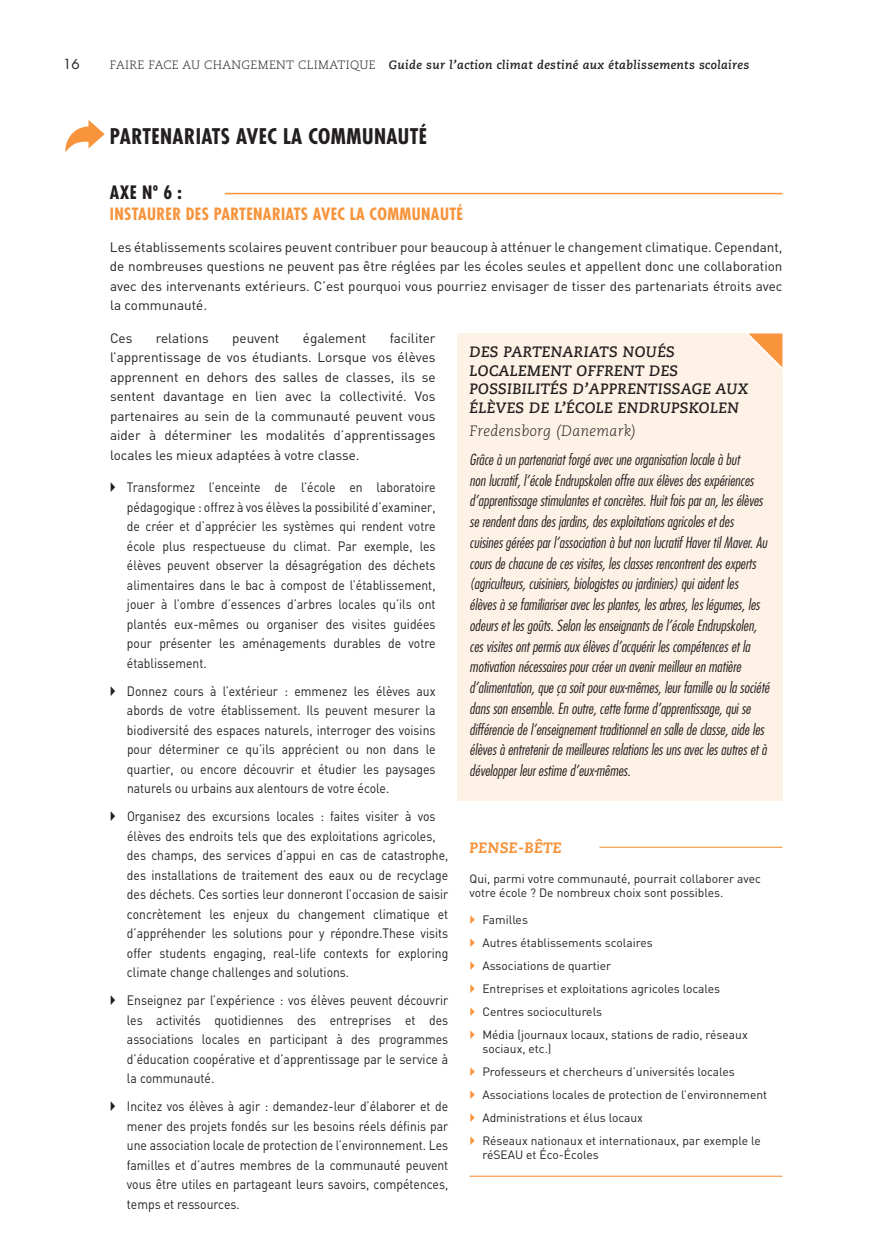
<style>
.page{position:relative;width:882px;height:1258px;background:#fff}
.page>*{position:absolute;margin:0;border:0;box-sizing:border-box;transform-origin:0 0}
.t1{font:700 condensed 21px "Futura LT";letter-spacing:.02em;color:#231f20}
.t2{font:700 condensed 18px "Futura LT";color:#231f20}
.t3{font:700 condensed 16.5px "Futura LT";letter-spacing:.02em;color:#f7943c}
.t4{font:italic 300 condensed 15px/20.7px "Futura LT";color:#231f20}
.t5{font:15px/18.5px "Caecilia Bold Italic Os F";letter-spacing:.02em;color:#231f20}
.t6{font:15px "Caecilia Light Italic Os F";letter-spacing:.02em;color:#231f20}
.t7{font:15px "Caecilia Heavy Italic Os F";letter-spacing:.02em;color:#f7943c}
.t8{font:13.5px/19.5px "DIN";color:#231f20;text-align:justify;scale:.9 1}
.t9{font:13.5px/19.5px "DIN";color:#231f20;text-align:justify}
.t10{font:13.5px "Futura Std";color:#231f20}
.t11{font:12px/23px "DIN";color:#231f20}
.t12{font:12px "Caecilia Bold Italic Os F";letter-spacing:.03em;color:#231f20}
.s1{font-family:"Caecilia Light Os F"}
</style>
<div class="page">
<hr style="left:225px;top:193px;width:557px;height:1px;background:#f7943c">
<svg style="left:65px;top:120px;width:40px;height:32px"></svg>
<div style="left:456px;top:333px;width:326px;height:467px;background:#fef2e6"></div>
<svg style="left:747px;top:333px;width:36px;height:36px"></svg>
<hr style="left:469px;top:846px;width:313px;height:1px;background:#f7943c">
<hr style="left:469px;top:1175px;width:313px;height:1px;background:#f7943c">
<div style="left:469px;top:833px;width:130px;height:30px;background:#fff"></div>
<p class="t10" style="left:63px;top:55px;width:18px">16</p>
<p class="t12" style="left:110px;top:57px;width:640px"><span class="s1">FAIRE FACE AU CHANGEMENT CLIMATIQUE</span> Guide sur l’action climat destiné aux établissements scolaires</p>
<h1 class="t1" style="left:110px;top:123px;width:318px">PARTENARIATS AVEC LA COMMUNAUTÉ</h1>
<h2 class="t2" style="left:110px;top:181px;width:73px">AXE Nº 6 :</h2>
<p class="t3" style="left:110px;top:203px;width:354px">INSTAURER DES PARTENARIATS AVEC LA COMMUNAUTÉ</p>
<p class="t9" style="left:110px;top:237px;width:673px">Les établissements scolaires peuvent contribuer pour beaucoup à atténuer le changement climatique. Cependant, de nombreuses questions ne peuvent pas être réglées par les écoles seules et appellent donc une collaboration avec des intervenants extérieurs. C’est pourquoi vous pourriez envisager de tisser des partenariats étroits avec la communauté.</p>
<p class="t9" style="left:110px;top:328px;width:24px">Ces</p>
<p class="t9" style="left:156px;top:328px;width:54px">relations</p>
<p class="t9" style="left:232px;top:328px;width:49px">peuvent</p>
<p class="t9" style="left:303px;top:328px;width:65px">également</p>
<p class="t9" style="left:110px;top:328px;width:327px;text-indent:280px">faciliter l’apprentissage de vos étudiants. Lorsque vos élèves apprennent en dehors des salles de classes, ils se sentent davantage en lien avec la collectivité. Vos partenaires au sein de la communauté peuvent vous aider à déterminer les modalités d’apprentissages locales les mieux adaptées à votre classe.</p>
<p class="t8" style="left:127px;top:477px;width:344px">Transformez l’enceinte de l’école en laboratoire pédagogique : offrez à vos élèves la possibilité d’examiner, de créer et d’apprécier les systèmes qui rendent votre école plus respectueuse du climat. Par exemple, les élèves peuvent observer la désagrégation des déchets alimentaires dans le bac à compost de l’établissement, jouer à l’ombre d’essences d’arbres locales qu’ils ont plantés eux-mêmes ou organiser des visites guidées pour présenter les aménagements durables de votre établissement.</p>
<p class="t8" style="left:127px;top:680px;width:344px">Donnez cours à l’extérieur : emmenez les élèves aux abords de votre établissement. Ils peuvent mesurer la biodiversité des espaces naturels, interroger des voisins pour déterminer ce qu’ils apprécient ou non dans le quartier, ou encore découvrir et étudier les paysages naturels ou urbains aux alentours de votre école.</p>
<p class="t8" style="left:127px;top:806px;width:358px;text-align:left">Organisez des excursions locales : faites visiter à vos élèves des endroits tels que des exploitations agricoles, des champs, des services d’appui en cas de catastrophe, des installations de traitement des eaux ou de recyclage des déchets. Ces sorties leur donneront l’occasion de saisir concrètement les enjeux du changement climatique et d’appréhender les solutions pour y répondre.These visits offer students engaging, real-life contexts for exploring climate change challenges and solutions.</p>
<p class="t8" style="left:127px;top:990px;width:358px">Enseignez par l’expérience : vos élèves peuvent découvrir les activités quotidiennes des entreprises et des associations locales en participant à des programmes d’éducation coopérative et d’apprentissage par le service à la communauté.</p>
<p class="t8" style="left:127px;top:1096px;width:358px">Incitez vos élèves à agir : demandez-leur d’élaborer et de mener des projets fondés sur les besoins réels définis par une association locale de protection de l’environnement. Les familles et d’autres membres de la communauté peuvent vous être utiles en partageant leurs savoirs, compétences, temps et ressources.</p>
<p class="t5" style="left:469px;top:343px;width:280px">DES PARTENARIATS NOUÉS<br>LOCALEMENT OFFRENT DES<br>POSSIBILITÉS D’APPRENTISSAGE AUX<br>ÉLÈVES DE L’ÉCOLE ENDRUPSKOLEN</p>
<p class="t6" style="left:469px;top:422px;width:169px">Fredensborg (Danemark)</p>
<p class="t4" style="left:469px;top:449px;width:301px">Grâce à un partenariat forgé avec une organisation locale à but<br>non lucratif, l’école Endrupskolen offre aux élèves des expériences d’apprentissage stimulantes et concrètes. Huit fois par an, les élèves se rendent dans des jardins, des exploitations agricoles et des cuisines gérées par l’association à but non lucratif Haver til Maver. Au cours de chacune de ces visites, les classes rencontrent des experts (agriculteurs, cuisiniers, biologistes ou jardiniers) qui aident les<br>élèves à se familiariser avec les plantes, les arbres, les légumes, les odeurs et les goûts. Selon les enseignants de l’école Endrupskolen, ces visites ont permis aux élèves d’acquérir les compétences et la motivation nécessaires pour créer un avenir meilleur en matière d’alimentation, que ça soit pour eux-mêmes, leur famille ou la société dans son ensemble. En outre, cette forme d’apprentissage, qui se différencie de l’enseignement traditionnel en salle de classe, aide les élèves à entretenir de meilleures relations les uns avec les autres et à développer leur estime d’eux-mêmes.</p>
<p class="t7" style="left:469px;top:839px;width:94px">PENSE-BÊTE</p>
<p class="t11" style="left:469px;top:870px;width:293px;line-height:14.4px">Qui, parmi votre communauté, pourrait collaborer avec votre école ? De nombreux choix sont possibles.</p>
<p class="t11" style="left:482px;top:907px;width:267px">Familles<br>Autres établissements scolaires<br>Associations de quartier<br>Entreprises et exploitations agricoles locales<br>Centres socioculturels<br>Média (journaux locaux, stations de radio, réseaux</p>
<p class="t11" style="left:482px;top:1036px;width:286px">sociaux, etc.)<br>Professeurs et chercheurs d’universités locales Associations locales de protection de l’environnement Administrations et élus locaux<br>Réseaux nationaux et internationaux, par exemple le</p>
<p class="t11" style="left:482px;top:1142px;width:118px">réSEAU et Éco-Écoles</p>
</div>
